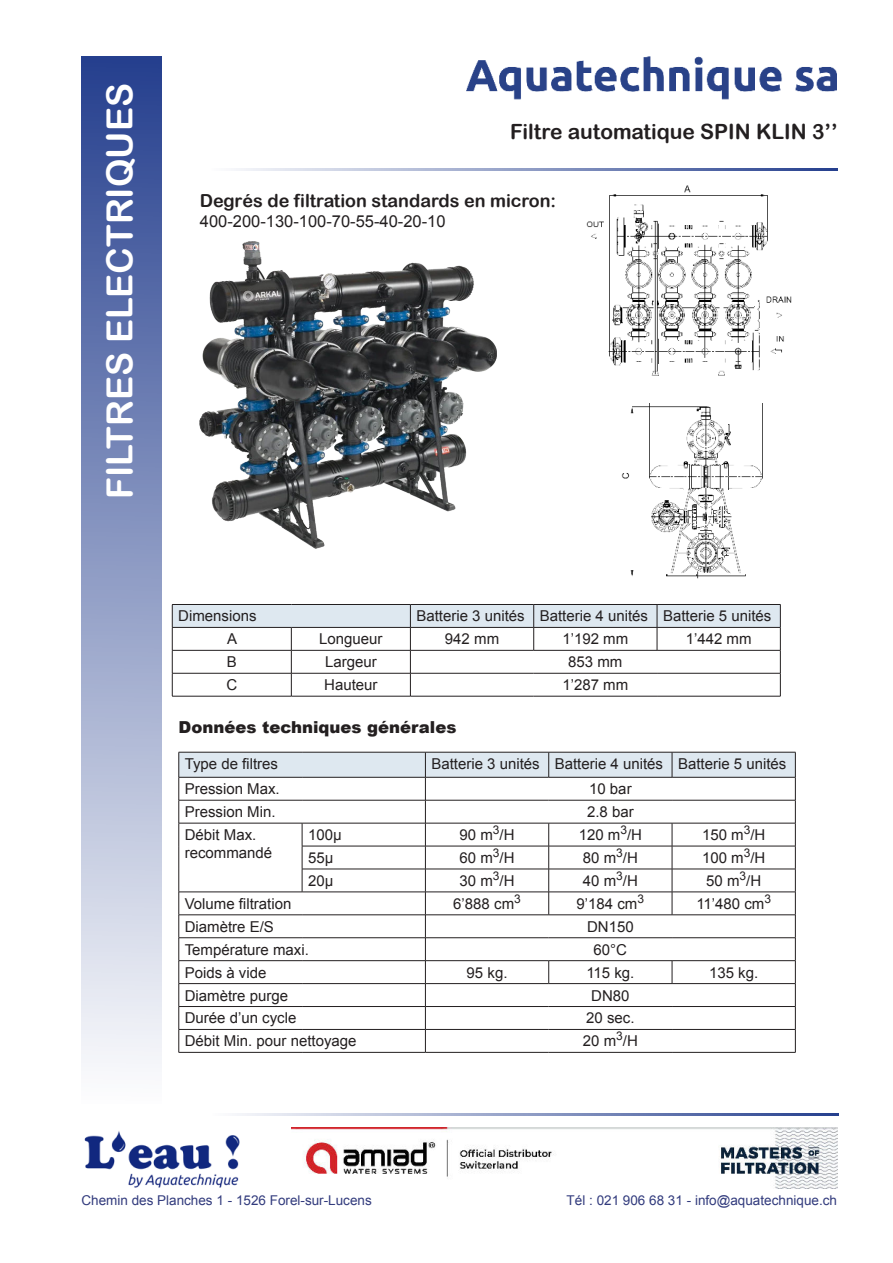
<style>
.page{position:relative;width:893px;height:1263px;background:#fff}
.page>*{position:absolute;margin:0;border:0;box-sizing:border-box;transform-origin:0 0}
.t1{font:36px "Arial Rounded MT Bold";color:#fff}
.t2{font:21px "Arial Rounded MT Bold";color:#231f20}
.t3{font:18px "Arial Rounded MT Bold";color:#231f20}
.t4{font:16.5px "Arial";color:#231f20}
.t5{font:900 16.5px "Arial";color:#231f20}
.t6{font:15px/18px "Arial";color:#231f20}
.t7{font:13.5px "Arial";color:#323b7d}
</style>
<div class="page">
<img style="left:586px;top:185px;width:206px;height:191px">
<div style="left:81px;top:56px;width:80px;height:1047px;background:linear-gradient(to bottom,#243f8d,#fdfdfe)"></div>
<img style="left:466px;top:56px;width:371px;height:44px">
<hr style="left:211px;top:168px;width:627px;height:2px;background:#253f8e">
<hr style="left:213px;top:1113px;width:626px;height:2px;background:#253f8e">
<hr style="left:179px;top:1052px;width:123px;height:1px;background:#231f20">
<hr style="left:302px;top:1052px;width:123px;height:1px;background:#231f20">
<svg style="left:179px;top:752px;width:617px;height:300px"></svg>
<hr style="left:425px;top:1052px;width:124px;height:1px;background:#231f20">
<hr style="left:549px;top:1052px;width:123px;height:1px;background:#231f20">
<hr style="left:672px;top:1052px;width:123px;height:1px;background:#231f20">
<img style="left:84px;top:1131px;width:156px;height:57px">
<img style="left:292px;top:1127px;width:546px;height:61px">
<img style="left:200px;top:241px;width:296px;height:307px">
<img style="left:621px;top:403px;width:142px;height:176px">
<svg style="left:172px;top:604px;width:609px;height:92px"></svg>
<hr style="left:172px;top:696px;width:119px;height:1px;background:#231f20">
<hr style="left:291px;top:696px;width:119px;height:1px;background:#231f20">
<hr style="left:410px;top:696px;width:124px;height:1px;background:#231f20">
<hr style="left:534px;top:696px;width:123px;height:1px;background:#231f20">
<hr style="left:657px;top:696px;width:123px;height:1px;background:#231f20">
<h1 class="t1" style="left:106px;top:499px;width:417px;rotate:-90deg">FILTRES ELECTRIQUES</h1>
<h2 class="t2" style="left:510px;top:124px;width:329px">Filtre automatique SPIN KLIN 3’’</h2>
<p class="t3" style="left:200px;top:194px;width:358px">Degrés de filtration standards en micron:</p>
<p class="t4" style="left:200px;top:211px;width:247px">400-200-130-100-70-55-40-20-10</p>
<p class="t6" style="left:178px;top:608px;width:80px">Dimensions</p>
<p class="t6" style="left:416px;top:608px;width:357px">Batterie 3 unités Batterie 4 unités Batterie 5 unités</p>
<p class="t6" style="left:227px;top:631px;width:12px">A</p>
<p class="t6" style="left:319px;top:631px;width:65px">Longueur</p>
<p class="t6" style="left:445px;top:631px;width:56px">942 mm</p>
<p class="t6" style="left:562px;top:631px;width:67px">1’192 mm</p>
<p class="t6" style="left:686px;top:631px;width:67px">1’442 mm</p>
<p class="t6" style="left:227px;top:654px;width:12px">B</p>
<p class="t6" style="left:325px;top:654px;width:53px">Largeur</p>
<p class="t6" style="left:568px;top:654px;width:56px">853 mm</p>
<p class="t6" style="left:226px;top:677px;width:12px">C</p>
<p class="t6" style="left:324px;top:677px;width:55px">Hauteur</p>
<p class="t6" style="left:562px;top:676px;width:67px">1’287 mm</p>
<p class="t5" style="left:179px;top:721px;width:279px">Données techniques générales</p>
<p class="t6" style="left:185px;top:755px;width:95px">Type de filtres</p>
<p class="t6" style="left:431px;top:756px;width:357px">Batterie 3 unités Batterie 4 unités Batterie 5 unités</p>
<p class="t6" style="left:185px;top:780px;width:97px">Pression Max.</p>
<p class="t6" style="left:589px;top:780px;width:44px">10 bar</p>
<p class="t6" style="left:185px;top:804px;width:92px">Pression Min.</p>
<p class="t6" style="left:587px;top:803px;width:48px">2.8 bar</p>
<p class="t6" style="left:185px;top:826px;width:89px">Débit Max. recommandé</p>
<p class="t6" style="left:308px;top:826px;width:35px">100μ</p>
<p class="t6" style="left:460px;top:827px;width:57px">90 m<sup>3</sup>/H</p>
<p class="t6" style="left:579px;top:827px;width:65px">120 m<sup>3</sup>/H</p>
<p class="t6" style="left:702px;top:827px;width:65px">150 m<sup>3</sup>/H</p>
<p class="t6" style="left:308px;top:849px;width:27px">55μ</p>
<p class="t6" style="left:460px;top:850px;width:57px">60 m<sup>3</sup>/H</p>
<p class="t6" style="left:583px;top:850px;width:57px">80 m<sup>3</sup>/H</p>
<p class="t6" style="left:702px;top:850px;width:65px">100 m<sup>3</sup>/H</p>
<p class="t6" style="left:308px;top:872px;width:27px">20μ</p>
<p class="t6" style="left:460px;top:873px;width:57px">30 m<sup>3</sup>/H</p>
<p class="t6" style="left:583px;top:873px;width:57px">40 m<sup>3</sup>/H</p>
<p class="t6" style="left:706px;top:873px;width:57px">50 m<sup>3</sup>/H</p>
<p class="t6" style="left:185px;top:895px;width:108px">Volume filtration</p>
<p class="t6" style="left:453px;top:896px;width:69px">6’888 cm<sup>3</sup></p>
<p class="t6" style="left:577px;top:896px;width:69px">9’184 cm<sup>3</sup></p>
<p class="t6" style="left:696px;top:896px;width:76px">11’480 cm<sup>3</sup></p>
<p class="t6" style="left:185px;top:918px;width:91px">Diamètre E/S</p>
<p class="t6" style="left:587px;top:918px;width:48px">DN150</p>
<p class="t6" style="left:185px;top:940px;width:126px">Température maxi.</p>
<p class="t6" style="left:594px;top:942px;width:35px">60°C</p>
<p class="t6" style="left:185px;top:965px;width:83px">Poids à vide</p>
<p class="t6" style="left:467px;top:963px;width:42px">95 kg.</p>
<p class="t6" style="left:586px;top:963px;width:50px">115 kg.</p>
<p class="t6" style="left:709px;top:963px;width:51px">135 kg.</p>
<p class="t6" style="left:185px;top:988px;width:105px">Diamètre purge</p>
<p class="t6" style="left:591px;top:986px;width:40px">DN80</p>
<p class="t6" style="left:185px;top:1010px;width:113px">Durée d’un cycle</p>
<p class="t6" style="left:586px;top:1010px;width:50px">20 sec.</p>
<p class="t6" style="left:185px;top:1032px;width:173px">Débit Min. pour nettoyage</p>
<p class="t6" style="left:583px;top:1033px;width:57px">20 m<sup>3</sup>/H</p>
<p class="t7" style="left:81px;top:1195px;width:292px">Chemin des Planches 1 - 1526 Forel-sur-Lucens</p>
<p class="t7" style="left:567px;top:1195px;width:272px">Tél : 021 906 68 31 - info@aquatechnique.ch</p>
</div>
